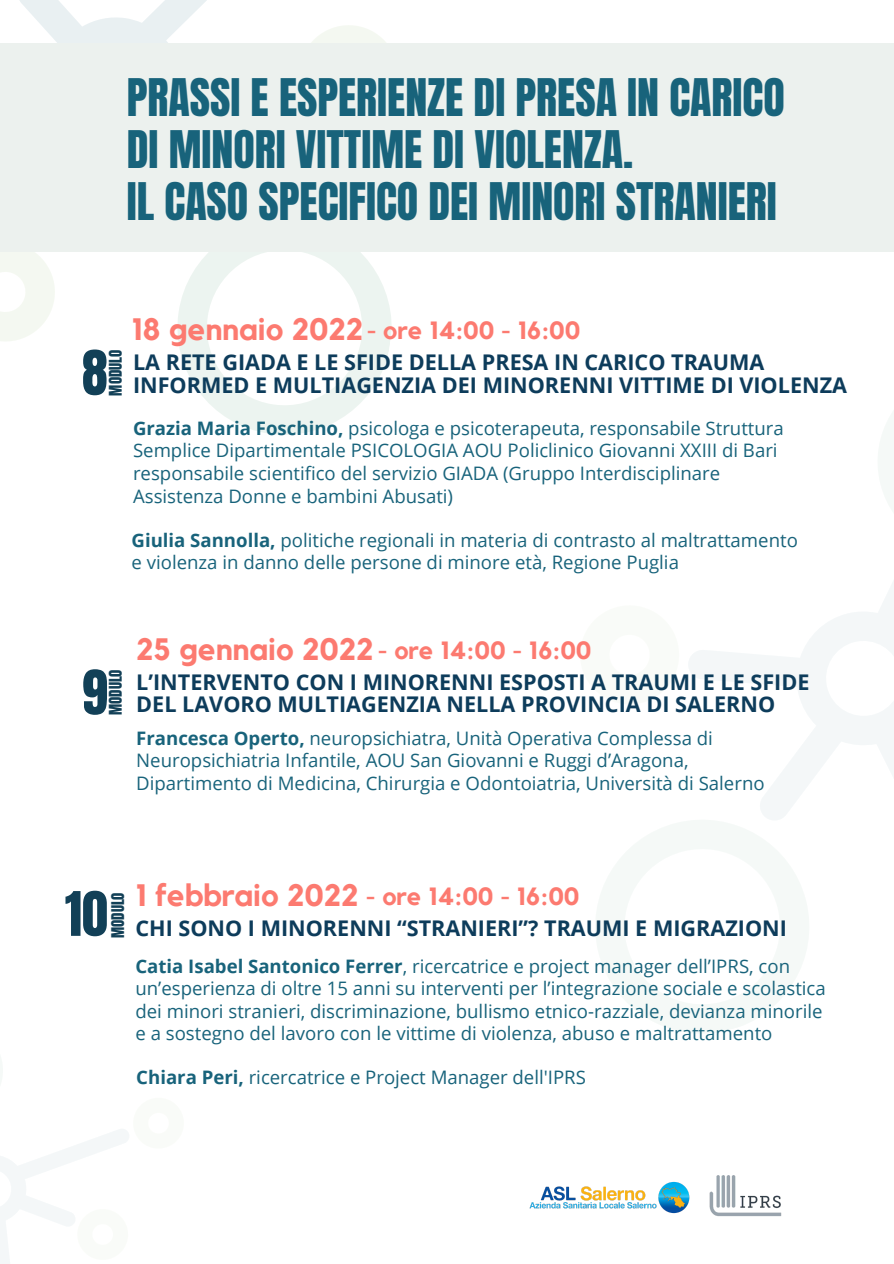
<style>
.page{position:relative;width:894px;height:1264px;background:#fff}
.page>*{position:absolute;margin:0;border:0;box-sizing:border-box;transform-origin:0 0}
.t1{font:52.05px "Anton";color:#124057}
.t2{font:44.1px/51.8px "Anton";color:#18637b}
.t3{font:700 30.9px "Kollektif";color:#fc7a70}
.t4{font:700 24.9px "Kollektif";color:#fc7a70}
.t5{font:700 21.6px/22.5px "Open Sans";color:#0d3c5b}
.t6{font:18.6px/22.5px "Open Sans";color:#18637b}
.t7{font:14.85px "Anton";color:#124057}
.s1{font-weight:700}
</style>
<div class="page">
<svg style="left:689px;top:583px;width:204px;height:237px"></svg>
<svg style="left:0;top:1129px;width:129px;height:134px"></svg>
<svg style="left:177px;top:251px;width:229px;height:184px"></svg>
<svg style="left:0;top:277px;width:55px;height:64px"></svg>
<svg style="left:321px;top:25px;width:65px;height:18px"></svg>
<svg style="left:0;top:0;width:321px;height:277px"></svg>
<img style="left:529px;top:1181px;width:160px;height:33px">
<img style="left:709px;top:1175px;width:73px;height:42px">
<div style="left:0;top:43px;width:893px;height:208px;background:#ecf1ee"></div>
<p class="t2" style="left:127px;top:72px;width:659px">PRASSI E ESPERIENZE DI PRESA IN CARICO<br>DI MINORI VITTIME DI VIOLENZA.</p>
<p class="t2" style="left:127px;top:176px;width:651px">IL CASO SPECIFICO DEI MINORI STRANIERI</p>
<p class="t1" style="left:82px;top:335px;width:27px">8</p>
<p class="t7" style="left:105px;top:395px;width:47px;rotate:-90deg">MODULO</p>
<p class="t3" style="left:131px;top:315px;width:233px">18 gennaio 2022</p>
<p class="t5" style="left:133px;top:350px;width:715px">LA RETE GIADA E LE SFIDE DELLA PRESA IN CARICO TRAUMA<br>INFORMED E MULTIAGENZIA DEI MINORENNI VITTIME DI VIOLENZA</p>
<p class="t4" style="left:366px;top:319px;width:215px">- ore 14:00 - 16:00</p>
<p class="t6" style="left:133px;top:416px;width:652px"><span class="s1">Grazia Maria Foschino,</span> psicologa e psicoterapeuta, responsabile Struttura Semplice Dipartimentale PSICOLOGIA AOU Policlinico Giovanni XXIII di Bari responsabile scientifico del servizio GIADA (Gruppo Interdisciplinare Assistenza Donne e bambini Abusati)</p>
<p class="t6" style="left:131px;top:529px;width:667px;line-height:21.9px"><span class="s1">Giulia Sannolla,</span> politiche regionali in materia di contrasto al maltrattamento e violenza in danno delle persone di minore età, Regione Puglia</p>
<p class="t1" style="left:82px;top:655px;width:28px">9</p>
<p class="t7" style="left:105px;top:715px;width:47px;rotate:-90deg">MODULO</p>
<p class="t3" style="left:136px;top:634px;width:239px">25 gennaio 2022</p>
<p class="t4" style="left:378px;top:638px;width:215px">- ore 14:00 - 16:00</p>
<p class="t5" style="left:136px;top:670px;width:674px">L’INTERVENTO CON I MINORENNI ESPOSTI A TRAUMI E LE SFIDE<br>DEL LAVORO MULTIAGENZIA NELLA PROVINCIA DI SALERNO</p>
<p class="t6" style="left:136px;top:726px;width:629px"><span class="s1">Francesca Operto,</span> neuropsichiatra, Unità Operativa Complessa di<br>Neuropsichiatria Infantile, AOU San Giovanni e Ruggi d’Aragona,<br>Dipartimento di Medicina, Chirurgia e Odontoiatria, Università di Salerno</p>
<p class="t1" style="left:65px;top:876px;width:44px">10</p>
<p class="t7" style="left:107px;top:938px;width:47px;rotate:-90deg">MODULO</p>
<p class="t3" style="left:135px;top:880px;width:224px">1 febbraio 2022</p>
<p class="t4" style="left:366px;top:884px;width:215px">- ore 14:00 - 16:00</p>
<p class="t5" style="left:135px;top:915px;width:653px">CHI SONO I MINORENNI “STRANIERI”? TRAUMI E MIGRAZIONI</p>
<p class="t6" style="left:135px;top:954px;width:691px"><span class="s1">Catia Isabel Santonico Ferrer</span>, ricercatrice e project manager dell’IPRS, con un’esperienza di oltre 15 anni su interventi per l’integrazione sociale e scolastica dei minori stranieri, discriminazione, bullismo etnico-razziale, devianza minorile e a sostegno del lavoro con le vittime di violenza, abuso e maltrattamento</p>
<p class="t6" style="left:136px;top:1065px;width:451px"><span class="s1">Chiara Peri,</span> ricercatrice e Project Manager dell'IPRS</p>
</div>
